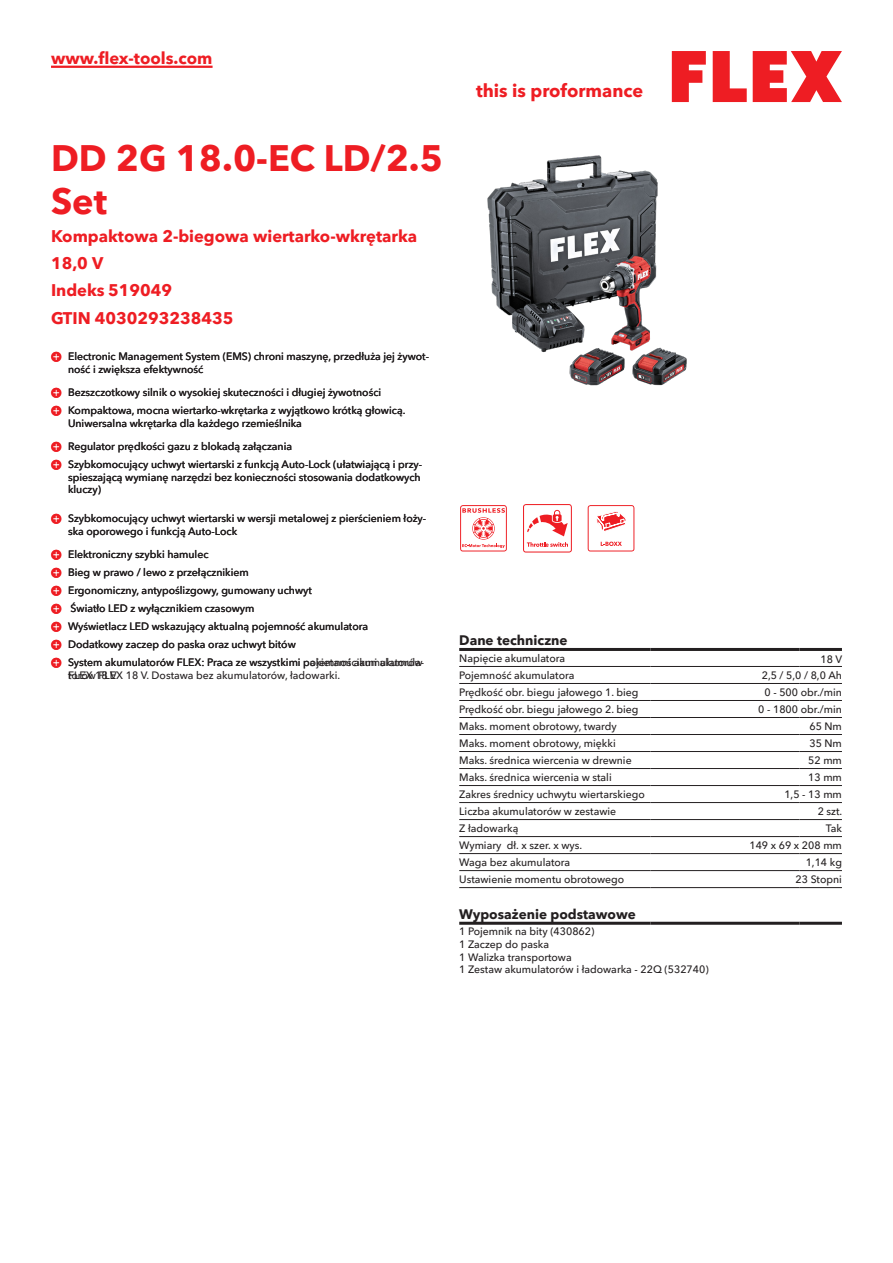
<style>
.page{position:relative;width:893px;height:1263px;background:#fff}
.page>*{position:absolute;margin:0;border:0;box-sizing:border-box;transform-origin:0 0}
.CB_AF_Product-name{font:700 36px/43.2px "Avenir Next W1 G";color:#ee1d23}
.t1{font:700 18px "Avenir Next W1 G";color:#ee1d23}
.CB_AF_Product-short{font:700 16.5px/27px "Avenir Next W1 G";color:#ee1d23}
.CB_AF_Order-number{font:700 16.5px "Avenir Next W1 G";color:#ee1d23}
.CB_AF_Table-headline{font:700 13.5px "Avenir Next W1 G";color:#231f20}
.CB_AF_Table-specific{font:500 10.5px/12.6px "Avenir Next W1 G";color:#231f20}
</style>
<div class="page">
<svg style="left:672px;top:51px;width:34px;height:51px"></svg>
<svg style="left:713px;top:51px;width:34px;height:51px"></svg>
<svg style="left:753px;top:51px;width:89px;height:51px"></svg>
<hr style="left:51px;top:66px;width:162px;height:2px;background:#ee1d23">
<img style="left:487px;top:155px;width:200px;height:231px">
<hr style="left:459px;top:666px;width:192px;height:1px;background:#231f20">
<hr style="left:651px;top:666px;width:148px;height:1px;background:#231f20">
<hr style="left:799px;top:666px;width:43px;height:1px;background:#231f20">
<hr style="left:459px;top:683px;width:192px;height:1px;background:#231f20">
<hr style="left:651px;top:683px;width:148px;height:1px;background:#231f20">
<hr style="left:799px;top:683px;width:43px;height:1px;background:#231f20">
<hr style="left:459px;top:700px;width:192px;height:1px;background:#231f20">
<hr style="left:651px;top:700px;width:148px;height:1px;background:#231f20">
<hr style="left:799px;top:700px;width:43px;height:1px;background:#231f20">
<hr style="left:459px;top:717px;width:192px;height:1px;background:#231f20">
<hr style="left:651px;top:717px;width:148px;height:1px;background:#231f20">
<hr style="left:799px;top:717px;width:43px;height:1px;background:#231f20">
<hr style="left:459px;top:734px;width:192px;height:1px;background:#231f20">
<hr style="left:651px;top:734px;width:148px;height:1px;background:#231f20">
<hr style="left:799px;top:734px;width:43px;height:1px;background:#231f20">
<hr style="left:459px;top:751px;width:192px;height:1px;background:#231f20">
<hr style="left:651px;top:751px;width:148px;height:1px;background:#231f20">
<hr style="left:799px;top:751px;width:43px;height:1px;background:#231f20">
<hr style="left:459px;top:768px;width:192px;height:1px;background:#231f20">
<hr style="left:651px;top:768px;width:148px;height:1px;background:#231f20">
<hr style="left:799px;top:768px;width:43px;height:1px;background:#231f20">
<hr style="left:459px;top:785px;width:192px;height:1px;background:#231f20">
<hr style="left:651px;top:785px;width:148px;height:1px;background:#231f20">
<hr style="left:799px;top:785px;width:43px;height:1px;background:#231f20">
<hr style="left:459px;top:802px;width:192px;height:1px;background:#231f20">
<hr style="left:651px;top:802px;width:148px;height:1px;background:#231f20">
<hr style="left:799px;top:802px;width:43px;height:1px;background:#231f20">
<hr style="left:459px;top:819px;width:192px;height:1px;background:#231f20">
<hr style="left:651px;top:819px;width:148px;height:1px;background:#231f20">
<hr style="left:799px;top:819px;width:43px;height:1px;background:#231f20">
<hr style="left:459px;top:836px;width:192px;height:1px;background:#231f20">
<hr style="left:651px;top:836px;width:148px;height:1px;background:#231f20">
<hr style="left:799px;top:836px;width:43px;height:1px;background:#231f20">
<hr style="left:459px;top:853px;width:192px;height:1px;background:#231f20">
<hr style="left:651px;top:853px;width:148px;height:1px;background:#231f20">
<hr style="left:799px;top:853px;width:43px;height:1px;background:#231f20">
<hr style="left:459px;top:870px;width:192px;height:1px;background:#231f20">
<hr style="left:651px;top:870px;width:148px;height:1px;background:#231f20">
<hr style="left:799px;top:870px;width:43px;height:1px;background:#231f20">
<hr style="left:459px;top:887px;width:192px;height:1px;background:#231f20">
<hr style="left:651px;top:887px;width:148px;height:1px;background:#231f20">
<hr style="left:799px;top:887px;width:43px;height:1px;background:#231f20">
<hr style="left:459px;top:648px;width:192px;height:3px;background:#231f20">
<hr style="left:651px;top:648px;width:148px;height:3px;background:#231f20">
<hr style="left:799px;top:648px;width:43px;height:3px;background:#231f20">
<hr style="left:459px;top:922px;width:192px;height:3px;background:#231f20">
<hr style="left:651px;top:922px;width:148px;height:3px;background:#231f20">
<hr style="left:799px;top:922px;width:43px;height:3px;background:#231f20">
<svg style="left:460px;top:505px;width:47px;height:46px"></svg>
<svg style="left:523px;top:504px;width:49px;height:48px"></svg>
<svg style="left:588px;top:505px;width:46px;height:46px"></svg>
<h3 class="CB_AF_Product-short" style="left:51px;top:43px;width:163px">www.flex-tools.com</h3>
<p class="CB_AF_Product-name" style="left:51px;top:134px;width:393px">DD 2G 18.0-EC LD/2.5<br>Set</p>
<p class="CB_AF_Product-short" style="left:51px;top:221px;width:368px">Kompaktowa 2-biegowa wiertarko-wkrętarka<br>18,0 V</p>
<p class="CB_AF_Order-number" style="left:51px;top:277px;width:123px">Indeks 519049</p>
<p class="CB_AF_Order-number" style="left:51px;top:305px;width:184px">GTIN 4030293238435</p>
<p class="CB_AF_Table-specific" style="left:68px;top:349px;width:363px">Electronic Management System (EMS) chroni maszynę, przedłuża jej żywot&shy;ność i zwiększa efektywność</p>
<p class="CB_AF_Table-specific" style="left:68px;top:385px;width:315px">Bezszczotkowy silnik o wysokiej skuteczności i długiej żywotności</p>
<p class="CB_AF_Table-specific" style="left:68px;top:403px;width:339px">Kompaktowa, mocna wiertarko-wkrętarka z wyjątkowo krótką głowicą.<br>Uniwersalna wkrętarka dla każdego rzemieślnika</p>
<p class="CB_AF_Table-specific" style="left:68px;top:439px;width:226px">Regulator prędkości gazu z blokadą załączania</p>
<p class="CB_AF_Table-specific" style="left:68px;top:457px;width:356px">Szybkomocujący uchwyt wiertarski z funkcją Auto-Lock (ułatwiającą i przy&shy;spieszającą wymianę narzędzi bez konieczności stosowania dodatkowych kluczy)</p>
<p class="CB_AF_Table-specific" style="left:68px;top:511px;width:360px">Szybkomocujący uchwyt wiertarski w wersji metalowej z pierścieniem łoży&shy;ska oporowego i funkcją Auto-Lock</p>
<p class="CB_AF_Table-specific" style="left:68px;top:547px;width:142px">Elektroniczny szybki hamulec</p>
<p class="CB_AF_Table-specific" style="left:68px;top:565px;width:182px">Bieg w prawo / lewo z przełącznikiem</p>
<p class="CB_AF_Table-specific" style="left:68px;top:583px;width:245px">Ergonomiczny, antypoślizgowy, gumowany uchwyt</p>
<p class="CB_AF_Table-specific" style="left:71px;top:601px;width:185px">Światło LED z wyłącznikiem czasowym</p>
<p class="CB_AF_Table-specific" style="left:68px;top:619px;width:302px">Wyświetlacz LED wskazujący aktualną pojemność akumulatora</p>
<p class="CB_AF_Table-specific" style="left:68px;top:637px;width:229px">Dodatkowy zaczep do paska oraz uchwyt bitów</p>
<p class="CB_AF_Table-specific" style="left:68px;top:655px;width:356px">System akumulatorów FLEX: Praca ze wszystkimi pakietami akumulatorów<br>FLEX 18 V</p>
<p class="CB_AF_Table-specific" style="left:68px;top:655px;width:358px;text-indent:242px">ojemnościami akumula&shy;torów FLEX 18 V. Dostawa bez akumulatorów, ładowarki.</p>
<h2 class="t1" style="left:476px;top:77px;width:169px">this is proformance</h2>
<p class="CB_AF_Table-headline" style="left:459px;top:630px;width:110px">Dane techniczne</p>
<p class="CB_AF_Table-specific" style="left:459px;top:651px;width:107px">Napięcie akumulatora</p>
<p class="CB_AF_Table-specific" style="left:820px;top:652px;width:23px">18 V</p>
<p class="CB_AF_Table-specific" style="left:459px;top:668px;width:117px">Pojemność akumulatora</p>
<p class="CB_AF_Table-specific" style="left:762px;top:668px;width:82px">2,5 / 5,0 / 8,0 Ah</p>
<p class="CB_AF_Table-specific" style="left:459px;top:685px;width:181px">Prędkość obr. biegu jałowego 1. bieg</p>
<p class="CB_AF_Table-specific" style="left:764px;top:685px;width:79px">0 - 500 obr./min</p>
<p class="CB_AF_Table-specific" style="left:459px;top:702px;width:181px">Prędkość obr. biegu jałowego 2. bieg</p>
<p class="CB_AF_Table-specific" style="left:758px;top:702px;width:85px">0 - 1800 obr./min</p>
<p class="CB_AF_Table-specific" style="left:459px;top:719px;width:159px">Maks. moment obrotowy, twardy</p>
<p class="CB_AF_Table-specific" style="left:809px;top:719px;width:34px">65 Nm</p>
<p class="CB_AF_Table-specific" style="left:459px;top:736px;width:158px">Maks. moment obrotowy, miękki</p>
<p class="CB_AF_Table-specific" style="left:809px;top:736px;width:34px">35 Nm</p>
<p class="CB_AF_Table-specific" style="left:459px;top:753px;width:174px">Maks. średnica wiercenia w drewnie</p>
<p class="CB_AF_Table-specific" style="left:808px;top:753px;width:35px">52 mm</p>
<p class="CB_AF_Table-specific" style="left:459px;top:770px;width:154px">Maks. średnica wiercenia w stali</p>
<p class="CB_AF_Table-specific" style="left:808px;top:770px;width:35px">13 mm</p>
<p class="CB_AF_Table-specific" style="left:459px;top:787px;width:187px">Zakres średnicy uchwytu wiertarskiego</p>
<p class="CB_AF_Table-specific" style="left:784px;top:787px;width:59px">1,5 - 13 mm</p>
<p class="CB_AF_Table-specific" style="left:459px;top:804px;width:158px">Liczba akumulatorów w zestawie</p>
<p class="CB_AF_Table-specific" style="left:818px;top:804px;width:26px">2 szt.</p>
<p class="CB_AF_Table-specific" style="left:459px;top:821px;width:61px">Z ładowarką</p>
<p class="CB_AF_Table-specific" style="left:826px;top:821px;width:18px">Tak</p>
<p class="CB_AF_Table-specific" style="left:459px;top:838px;width:124px">Wymiary dł. x szer. x wys.</p>
<p class="CB_AF_Table-specific" style="left:749px;top:838px;width:94px">149 x 69 x 208 mm</p>
<p class="CB_AF_Table-specific" style="left:459px;top:855px;width:112px">Waga bez akumulatora</p>
<p class="CB_AF_Table-specific" style="left:806px;top:855px;width:38px">1,14 kg</p>
<p class="CB_AF_Table-specific" style="left:459px;top:872px;width:167px">Ustawienie momentu obrotowego</p>
<p class="CB_AF_Table-specific" style="left:796px;top:872px;width:48px">23 Stopni</p>
<p class="CB_AF_Table-headline" style="left:459px;top:903px;width:178px">Wyposażenie podstawowe</p>
<p class="CB_AF_Table-specific" style="left:459px;top:924px;width:251px">1 Pojemnik na bity (430862)<br>1 Zaczep do paska<br>1 Walizka transportowa<br>1 Zestaw akumulatorów i ładowarka - 22Q (532740)</p>
</div>
